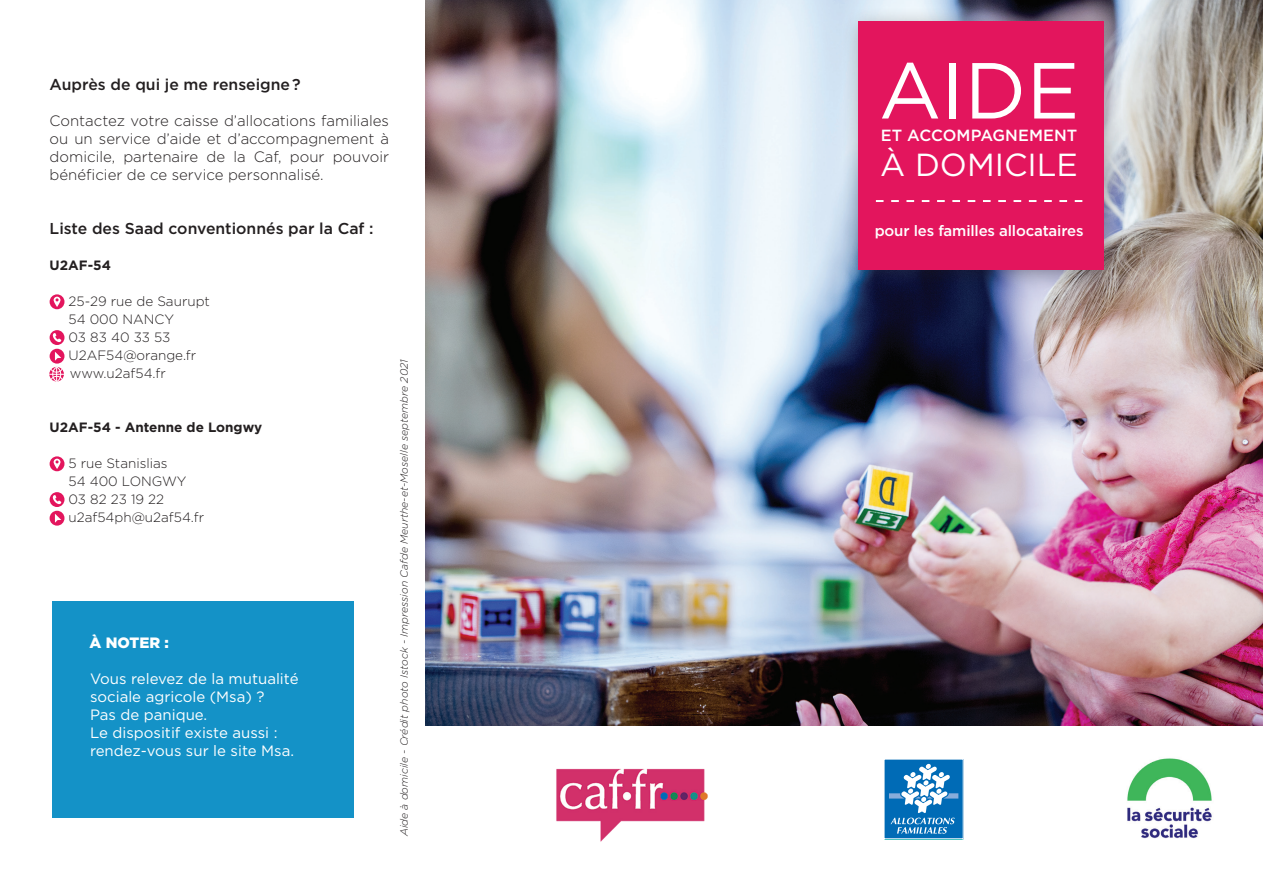
<style>
.page{position:relative;width:1263px;height:893px;background:#fff}
.page>*{position:absolute;margin:0;border:0;box-sizing:border-box;transform-origin:0 0}
.t1{font:79.2px "Gotham";color:#fff}
.t2{font:31.95px "Gotham";color:#fff}
.t3{font:500 16.2px "Gotham";letter-spacing:.005em;color:#fff}
.t4{font:500 15.75px "Gotham";color:#231f20}
.t5{font:300 15px/18px "Gotham";color:#231f20;text-align:justify}
.t6{font:15px/18px "Gotham";color:#fff}
.t7{font:500 15px "Gotham";letter-spacing:-.01em;color:#fff}
.t8{font:900 15px "Gotham";color:#fff}
.t9{font:300 13.5px/18px "Gotham";color:#231f20}
.t10{font:700 13.5px "Gotham";color:#231f20}
.t11{font:italic 300 10.5px "Gotham";color:#231f20}
</style>
<div class="page">
<img style="left:426px;top:0;width:837px;height:725px">
<div style="left:842px;top:6px;width:282px;height:286px;background:#231f20;opacity:.35"></div>
<div style="left:858px;top:21px;width:245px;height:248px;background:#e3155d"></div>
<svg style="left:876px;top:200px;width:206px;height:2px"></svg>
<img style="left:556px;top:768px;width:152px;height:74px">
<div style="left:884px;top:759px;width:79px;height:80px;background:#006bb6"></div>
<svg style="left:884px;top:764px;width:79px;height:75px"></svg>
<img style="left:1127px;top:758px;width:85px;height:81px">
<svg style="left:50px;top:294px;width:14px;height:15px"></svg>
<svg style="left:50px;top:456px;width:14px;height:15px"></svg>
<svg style="left:50px;top:492px;width:14px;height:34px"></svg>
<svg style="left:49px;top:330px;width:15px;height:52px"></svg>
<div style="left:52px;top:601px;width:302px;height:216px;background:#1492c7"></div>
<p class="t4" style="left:50px;top:74px;width:253px">Auprès de qui je me renseigne ?</p>
<p class="t5" style="left:50px;top:111px;width:341px">Contactez votre caisse d’allocations familiales ou un service d’aide et d’accompagnement à domicile, partenaire de la Caf, pour pouvoir bénéficier de ce service personnalisé.</p>
<p class="t4" style="left:50px;top:218px;width:326px">Liste des Saad conventionnés par la Caf :</p>
<p class="t10" style="left:50px;top:256px;width:63px">U2AF-54</p>
<p class="t9" style="left:69px;top:292px;width:143px">25-29 rue de Saurupt<br>54 000 NANCY</p>
<p class="t9" style="left:69px;top:328px;width:103px">03 83 40 33 53</p>
<p class="t9" style="left:69px;top:346px;width:129px">U2AF54@orange.fr</p>
<p class="t9" style="left:70px;top:364px;width:97px">www.u2af54.fr</p>
<p class="t10" style="left:50px;top:418px;width:214px">U2AF-54 - Antenne de Longwy</p>
<p class="t9" style="left:69px;top:454px;width:119px">5 rue Stanislias<br>54 400 LONGWY</p>
<p class="t9" style="left:69px;top:490px;width:97px">03 82 23 19 22</p>
<p class="t9" style="left:69px;top:508px;width:137px">u2af54ph@u2af54.fr</p>
<p class="t8" style="left:90px;top:632px;width:81px">À NOTER :</p>
<p class="t6" style="left:90px;top:669px;width:210px">Vous relevez de la mutualité sociale agricole (Msa) ?<br>Pas de panique.<br>Le dispositif existe aussi : rendez-vous sur le site Msa.</p>
<p class="t11" style="left:397px;top:836px;width:478px;rotate:-90deg">Aide à domicile - Crédit photo Istock - Impression Cafde Meurthe-et-Moselle septembre 2021</p>
<p class="t1" style="left:879px;top:40px;width:202px">AIDE</p>
<p class="t3" style="left:881px;top:125px;width:198px">ET ACCOMPAGNEMENT</p>
<p class="t2" style="left:880px;top:144px;width:199px">À DOMICILE</p>
<p class="t7" style="left:875px;top:221px;width:210px">pour les familles allocataires</p>
</div>
